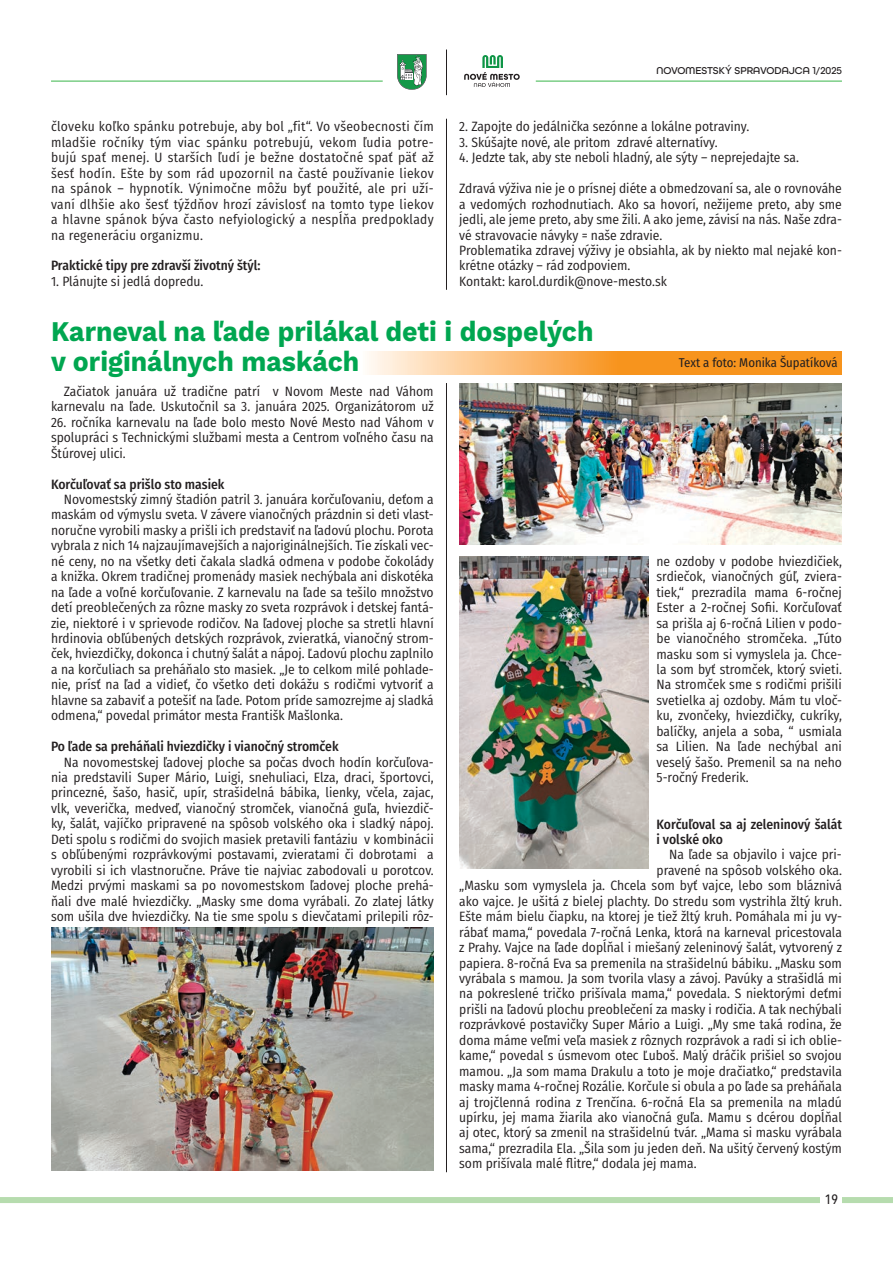
<style>
.page{position:relative;width:893px;height:1263px;background:#fff}
.page>*{position:absolute;margin:0;border:0;box-sizing:border-box;transform-origin:0 0}
.t1{font:700 28.5px/30px "Work Sans";color:#00a650;scale:.93 1}
.t2{font:13.5px/15.5px "Fira Sans Condensed";color:#231f20;text-align:justify}
.t3{font:500 13.5px/15.5px "Fira Sans Condensed";color:#231f20}
.t4{font:500 13.5px "Avenir Next Condensed";color:#231f20}
.t5{font:12.75px "Fira Sans Condensed";color:#231f20}
.t6{font:500 10.5px "All Round Gothic";color:#231f20}
</style>
<div class="page">
<hr style="left:536px;top:81px;width:306px;height:1px;background:#39b54a">
<hr style="left:51px;top:81px;width:332px;height:1px;background:#39b54a">
<div style="left:0;top:1197px;width:893px;height:6px;background:#b6dcae"></div>
<div style="left:821px;top:1189px;width:21px;height:16px;background:#fff"></div>
<hr style="left:446px;top:50px;width:1px;height:45px;background:#231f20">
<svg style="left:397px;top:54px;width:30px;height:36px"></svg>
<svg style="left:464px;top:55px;width:56px;height:32px"></svg>
<hr style="left:446px;top:119px;width:1px;height:171px;background:#231f20">
<hr style="left:446px;top:383px;width:1px;height:789px;background:#231f20">
<svg style="left:369px;top:351px;width:473px;height:24px"></svg>
<img style="left:459px;top:383px;width:383px;height:162px">
<img style="left:459px;top:557px;width:189px;height:311px">
<img style="left:51px;top:928px;width:383px;height:242px">
<p class="t2" style="left:51px;top:119px;width:384px">človeku koľko spánku potrebuje, aby bol „fit“. Vo všeobecnosti čím mladšie ročníky tým viac spánku potrebujú, vekom ľudia potre&shy;bujú spať menej. U starších ľudí je bežne dostatočné spať päť až šesť hodín. Ešte by som rád upozornil na časté používanie liekov na spánok – hypnotík. Výnimočne môžu byť použité, ale pri uží&shy;vaní dlhšie ako šesť týždňov hrozí závislosť na tomto type liekov a hlavne spánok býva často nefyiologický a nespĺňa predpoklady na regeneráciu organizmu.</p>
<p class="t3" style="left:51px;top:257px;width:211px">Praktické tipy pre zdravší životný štýl:</p>
<p class="t2" style="left:51px;top:273px;width:154px">1. Plánujte si jedlá dopredu.</p>
<p class="t6" style="left:657px;top:64px;width:187px">NOVOMESTSKÝ SPRAVODAJCA 1/2025</p>
<p class="t2" style="left:459px;top:119px;width:291px">2. Zapojte do jedálnička sezónne a lokálne potraviny.</p>
<p class="t2" style="left:459px;top:134px;width:260px">3. Skúšajte nové, ale pritom zdravé alternatívy.</p>
<p class="t2" style="left:459px;top:150px;width:341px">4. Jedzte tak, aby ste neboli hladný, ale sýty – neprejedajte sa.</p>
<p class="t2" style="left:459px;top:180px;width:384px;text-align:left">Zdravá výživa nie je o prísnej diéte a obmedzovaní sa, ale o rovnováhe a vedomých rozhodnutiach. Ako sa hovorí, nežijeme preto, aby sme jedli, ale jeme preto, aby sme žili. A ako jeme, závisí na nás. Naše zdra&shy;vé stravovacie návyky = naše zdravie.<br>Problematika zdravej výživy je obsiahla, ak by niekto mal nejaké kon&shy;krétne otázky – rád zodpoviem.<br>Kontakt: karol.durdik@nove-mesto.sk</p>
<h1 class="t1" style="left:51px;top:318px;width:585px">Karneval na ľade prilákal deti i dospelých v originálnych maskách</h1>
<p class="t5" style="left:679px;top:353px;width:160px">Text a foto: Monika Šupatíková</p>
<p class="t2" style="left:51px;top:383px;width:384px;text-align:right">Začiatok januára už tradične patrí v Novom Meste nad Váhom karnevalu na ľade. Uskutočnil sa 3. januára 2025. Organizátorom už</p>
<p class="t2" style="left:51px;top:414px;width:384px">26. ročníka karnevalu na ľade bolo mesto Nové Mesto nad Váhom v spolupráci s Technickými službami mesta a Centrom voľného času na Štúrovej ulici.</p>
<p class="t3" style="left:51px;top:475px;width:175px">Korčuľovať sa prišlo sto masiek</p>
<p class="t2" style="left:51px;top:491px;width:384px;text-indent:13px">Novomestský zimný štadión patril 3. januára korčuľovaniu, deťom a maskám od výmyslu sveta. V závere vianočných prázdnin si deti vlast&shy;noručne vyrobili masky a prišli ich predstaviť na ľadovú plochu. Porota vybrala z nich 14 najzaujímavejších a najoriginálnejších. Tie získali vec&shy;né ceny, no na všetky deti čakala sladká odmena v podobe čokolády a knižka. Okrem tradičnej promenády masiek nechýbala ani diskotéka na ľade a voľné korčuľovanie. Z karnevalu na ľade sa tešilo množstvo detí preoblečených za rôzne masky zo sveta rozprávok i detskej fantá&shy;zie, niektoré i v sprievode rodičov. Na ľadovej ploche sa stretli hlavní hrdinovia obľúbených detských rozprávok, zvieratká, vianočný strom&shy;ček, hviezdičky, dokonca i chutný šalát a nápoj. Ľadovú plochu zaplnilo a na korčuliach sa preháňalo sto masiek. „Je to celkom milé pohlade&shy;nie, prísť na ľad a vidieť, čo všetko deti dokážu s rodičmi vytvoriť a hlavne sa zabaviť a potešiť na ľade. Potom príde samozrejme aj sladká odmena,“ povedal primátor mesta Františk Mašlonka.</p>
<p class="t3" style="left:51px;top:738px;width:289px">Po ľade sa preháňali hviezdičky i vianočný stromček</p>
<p class="t2" style="left:51px;top:754px;width:384px;text-indent:13px">Na novomestskej ľadovej ploche sa počas dvoch hodín korčuľova&shy;nia predstavili Super Mário, Luigi, snehuliaci, Elza, draci, športovci, princezné, šašo, hasič, upír, strašidelná bábika, lienky, včela, zajac, vlk, veverička, medveď, vianočný stromček, vianočná guľa, hviezdič&shy;ky, šalát, vajíčko pripravené na spôsob volského oka i sladký nápoj.<br>Deti spolu s rodičmi do svojich masiek pretavili fantáziu v kombinácii s obľúbenými rozprávkovými postavami, zvieratami či dobrotami a vyrobili si ich vlastnoručne. Práve tie najviac zabodovali u porotcov.<br>Medzi prvými maskami sa po novomestskom ľadovej ploche prehá&shy;ňali dve malé hviezdičky. „Masky sme doma vyrábali. Zo zlatej látky som ušila dve hviezdičky. Na tie sme spolu s dievčatami prilepili rôz-</p>
<p class="t2" style="left:656px;top:553px;width:187px">ne ozdoby v podobe hviezdičiek, srdiečok, vianočných gúľ, zviera&shy;tiek,“ prezradila mama 6-ročnej Ester a 2-ročnej Sofii. Korčuľovať sa prišla aj 6-ročná Lilien v podo&shy;be vianočného stromčeka. „Túto masku som si vymyslela ja. Chce&shy;la som byť stromček, ktorý svieti.<br>Na stromček sme s rodičmi prišili svetielka aj ozdoby. Mám tu vloč&shy;ku, zvončeky, hviezdičky, cukríky, balíčky, anjela a soba, “ usmiala sa Lilien. Na ľade nechýbal ani veselý šašo. Premenil sa na neho 5-ročný Frederik.</p>
<p class="t3" style="left:656px;top:815px;width:187px">Korčuľoval sa aj zeleninový šalát i volské oko</p>
<p class="t2" style="left:669px;top:847px;width:174px">Na ľade sa objavilo i vajce pri-</p>
<p class="t2" style="left:656px;top:862px;width:187px">pravené na spôsob volského oka.</p>
<p class="t2" style="left:459px;top:877px;width:384px">„Masku som vymyslela ja. Chcela som byť vajce, lebo som bláznivá</p>
<p class="t2" style="left:459px;top:893px;width:384px">ako vajce. Je ušitá z bielej plachty. Do stredu som vystrihla žltý kruh.</p>
<p class="t2" style="left:459px;top:908px;width:384px">Ešte mám bielu čiapku, na ktorej je tiež žltý kruh. Pomáhala mi ju vy-</p>
<p class="t2" style="left:459px;top:924px;width:384px">rábať mama,“ povedala 7-ročná Lenka, ktorá na karneval pricestovala</p>
<p class="t2" style="left:459px;top:939px;width:384px">z Prahy. Vajce na ľade dopĺňal i miešaný zeleninový šalát, vytvorený z</p>
<p class="t2" style="left:459px;top:955px;width:384px">papiera. 8-ročná Eva sa premenila na strašidelnú bábiku. „Masku som</p>
<p class="t2" style="left:459px;top:970px;width:384px">vyrábala s mamou. Ja som tvorila vlasy a závoj. Pavúky a strašidlá mi</p>
<p class="t2" style="left:459px;top:986px;width:384px">na pokreslené tričko prišívala mama,“ povedala. S niektorými deťmi</p>
<p class="t2" style="left:459px;top:1001px;width:384px">prišli na ľadovú plochu preoblečení za masky i rodičia. A tak nechýbali</p>
<p class="t2" style="left:459px;top:1016px;width:384px">rozprávkové postavičky Super Mário a Luigi. „My sme taká rodina, že</p>
<p class="t2" style="left:459px;top:1032px;width:384px">doma máme veľmi veľa masiek z rôznych rozprávok a radi si ich oblie-</p>
<p class="t2" style="left:459px;top:1047px;width:384px">kame,“ povedal s úsmevom otec Ľuboš. Malý dráčik prišiel so svojou</p>
<p class="t2" style="left:459px;top:1063px;width:384px">mamou. „Ja som mama Drakulu a toto je moje dračiatko,“ predstavila</p>
<p class="t2" style="left:459px;top:1078px;width:384px">masky mama 4-ročnej Rozálie. Korčule si obula a po ľade sa preháňala</p>
<p class="t2" style="left:459px;top:1094px;width:384px">aj trojčlenná rodina z Trenčína. 6-ročná Ela sa premenila na mladú</p>
<p class="t2" style="left:459px;top:1109px;width:384px">upírku, jej mama žiarila ako vianočná guľa. Mamu s dcérou dopĺňal</p>
<p class="t2" style="left:459px;top:1125px;width:384px">aj otec, ktorý sa zmenil na strašidelnú tvár. „Mama si masku vyrábala</p>
<p class="t2" style="left:459px;top:1140px;width:384px">sama,“ prezradila Ela. „Šila som ju jeden deň. Na ušitý červený kostým</p>
<p class="t2" style="left:459px;top:1155px;width:239px">som prišívala malé flitre,“ dodala jej mama.</p>
<p class="t4" style="left:825px;top:1191px;width:15px">19</p>
</div>
